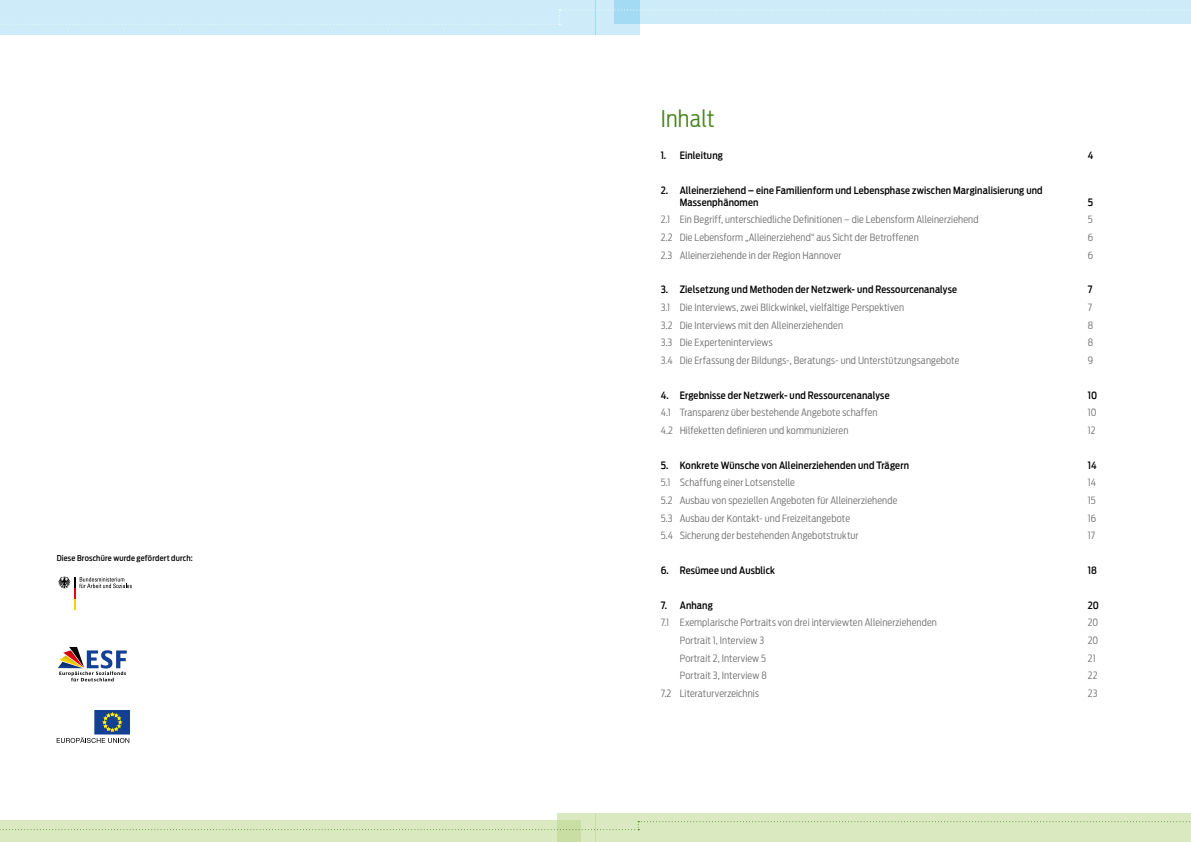
<style>
.page{position:relative;width:1191px;height:842px;background:#fff}
.page>*{position:absolute;margin:0;border:0;box-sizing:border-box;transform-origin:0 0}
.t1{font:300 23px "Antenna Cond";letter-spacing:.01em;color:#498520}
.Inhalt_SUBLINE{font:300 10px "Antenna Cond";letter-spacing:.015em;color:#6f6f6e}
.Inhalt_HEAD{font:500 10px/12px "Antenna Cond";letter-spacing:.015em;color:#000}
.Fließtext{font:500 8px "Antenna Cond";letter-spacing:.025em;color:#000}
</style>
<div class="page">
<div style="left:0;top:0;width:595px;height:34px;background:#cdebf9"></div>
<div style="left:0;top:820px;width:581px;height:22px;background:#dbe9c1"></div>
<svg style="left:557px;top:813px;width:38px;height:29px"></svg>
<div style="left:595px;top:0;width:44px;height:34px;background:#cdebf9"></div>
<svg style="left:614px;top:0;width:577px;height:10px;background:#cbeaf8"></svg>
<div style="left:595px;top:813px;width:596px;height:29px;background:#dbe9c1"></div>
<svg style="left:1px;top:10px;width:1190px;height:15px"></svg>
<svg style="left:0;top:821px;width:1190px;height:9px"></svg>
<svg style="left:69px;top:646px;width:45px;height:36px"></svg>
<svg style="left:58px;top:647px;width:69px;height:34px"></svg>
<svg style="left:57px;top:737px;width:72px;height:6px"></svg>
<div style="left:95px;top:710px;width:35px;height:24px;background:#134094"></div>
<svg style="left:103px;top:713px;width:18px;height:18px"></svg>
<svg style="left:58px;top:577px;width:74px;height:33px"></svg>
<p class="Fließtext" style="left:57px;top:553px;width:138px">Diese Broschüre wurde gefördert durch:</p>
<p class="t1" style="left:660px;top:105px;width:56px">Inhalt</p>
<p class="Inhalt_HEAD" style="left:660px;top:149px;width:64px">1. Einleitung</p>
<p class="Inhalt_HEAD" style="left:1087px;top:149px;width:7px">4</p>
<p class="Inhalt_HEAD" style="left:679px;top:184px;width:364px;text-indent:-19px">2. Alleinerziehend – eine Familienform und Lebensphase zwischen Marginalisierung und<br>Massenphänomen</p>
<p class="Inhalt_HEAD" style="left:1087px;top:196px;width:7px">5</p>
<p class="Inhalt_SUBLINE" style="left:660px;top:214px;width:319px">2.1 Ein Begriff, unterschiedliche Definitionen – die Lebensform Alleinerziehend</p>
<p class="Inhalt_SUBLINE" style="left:1087px;top:214px;width:6px">5</p>
<p class="Inhalt_SUBLINE" style="left:660px;top:231px;width:259px">2.2 Die Lebensform „Alleinerziehend“ aus Sicht der Betroffenen</p>
<p class="Inhalt_SUBLINE" style="left:1087px;top:231px;width:7px">6</p>
<p class="Inhalt_SUBLINE" style="left:660px;top:249px;width:182px">2.3 Alleinerziehende in der Region Hannover</p>
<p class="Inhalt_SUBLINE" style="left:1087px;top:249px;width:7px">6</p>
<p class="Inhalt_HEAD" style="left:660px;top:284px;width:298px">3. Zielsetzung und Methoden der Netzwerk- und Ressourcenanalyse</p>
<p class="Inhalt_HEAD" style="left:1087px;top:284px;width:6px">7</p>
<p class="Inhalt_SUBLINE" style="left:660px;top:302px;width:245px">3.1 Die Interviews, zwei Blickwinkel, vielfältige Perspektiven</p>
<p class="Inhalt_SUBLINE" style="left:1087px;top:302px;width:6px">7</p>
<p class="Inhalt_SUBLINE" style="left:660px;top:319px;width:184px">3.2 Die Interviews mit den Alleinerziehenden</p>
<p class="Inhalt_SUBLINE" style="left:1087px;top:319px;width:7px">8</p>
<p class="Inhalt_SUBLINE" style="left:660px;top:337px;width:113px">3.3 Die Experteninterviews</p>
<p class="Inhalt_SUBLINE" style="left:1087px;top:337px;width:7px">8</p>
<p class="Inhalt_SUBLINE" style="left:660px;top:355px;width:300px">3.4 Die Erfassung der Bildungs-, Beratungs- und Unterstützungsangebote</p>
<p class="Inhalt_SUBLINE" style="left:1087px;top:355px;width:7px">9</p>
<p class="Inhalt_HEAD" style="left:660px;top:389px;width:230px">4. Ergebnisse der Netzwerk- und Ressourcenanalyse</p>
<p class="Inhalt_HEAD" style="left:1087px;top:389px;width:11px">10</p>
<p class="Inhalt_SUBLINE" style="left:660px;top:407px;width:218px">4.1 Transparenz über bestehende Angebote schaffen</p>
<p class="Inhalt_SUBLINE" style="left:1087px;top:407px;width:10px">10</p>
<p class="Inhalt_SUBLINE" style="left:660px;top:425px;width:189px">4.2 Hilfeketten definieren und kommunizieren</p>
<p class="Inhalt_SUBLINE" style="left:1087px;top:425px;width:9px">12</p>
<p class="Inhalt_HEAD" style="left:660px;top:459px;width:250px">5. Konkrete Wünsche von Alleinerziehenden und Trägern</p>
<p class="Inhalt_HEAD" style="left:1087px;top:459px;width:10px">14</p>
<p class="Inhalt_SUBLINE" style="left:660px;top:477px;width:136px">5.1 Schaffung einer Lotsenstelle</p>
<p class="Inhalt_SUBLINE" style="left:1087px;top:477px;width:10px">14</p>
<p class="Inhalt_SUBLINE" style="left:660px;top:495px;width:238px">5.2 Ausbau von speziellen Angeboten für Alleinerziehende</p>
<p class="Inhalt_SUBLINE" style="left:1087px;top:495px;width:9px">15</p>
<p class="Inhalt_SUBLINE" style="left:660px;top:512px;width:191px">5.3 Ausbau der Kontakt- und Freizeitangebote</p>
<p class="Inhalt_SUBLINE" style="left:1087px;top:512px;width:10px">16</p>
<p class="Inhalt_SUBLINE" style="left:660px;top:530px;width:199px">5.4 Sicherung der bestehenden Angebotstruktur</p>
<p class="Inhalt_SUBLINE" style="left:1087px;top:530px;width:9px">17</p>
<p class="Inhalt_HEAD" style="left:660px;top:564px;width:116px">6. Resümee und Ausblick</p>
<p class="Inhalt_HEAD" style="left:1087px;top:564px;width:10px">18</p>
<p class="Inhalt_HEAD" style="left:660px;top:599px;width:54px">7. Anhang</p>
<p class="Inhalt_HEAD" style="left:1087px;top:599px;width:13px">20</p>
<p class="Inhalt_SUBLINE" style="left:660px;top:617px;width:278px">7.1 Exemplarische Portraits von drei interviewten Alleinerziehenden</p>
<p class="Inhalt_SUBLINE" style="left:1087px;top:617px;width:12px">20</p>
<p class="Inhalt_SUBLINE" style="left:679px;top:635px;width:86px">Portrait 1, Interview 3</p>
<p class="Inhalt_SUBLINE" style="left:1087px;top:635px;width:12px">20</p>
<p class="Inhalt_SUBLINE" style="left:679px;top:652px;width:88px">Portrait 2, Interview 5</p>
<p class="Inhalt_SUBLINE" style="left:1087px;top:652px;width:9px">21</p>
<p class="Inhalt_SUBLINE" style="left:679px;top:670px;width:89px">Portrait 3, Interview 8</p>
<p class="Inhalt_SUBLINE" style="left:1087px;top:670px;width:11px">22</p>
<p class="Inhalt_SUBLINE" style="left:660px;top:688px;width:100px">7.2 Literaturverzeichnis</p>
<p class="Inhalt_SUBLINE" style="left:1087px;top:688px;width:11px">23</p>
</div>
